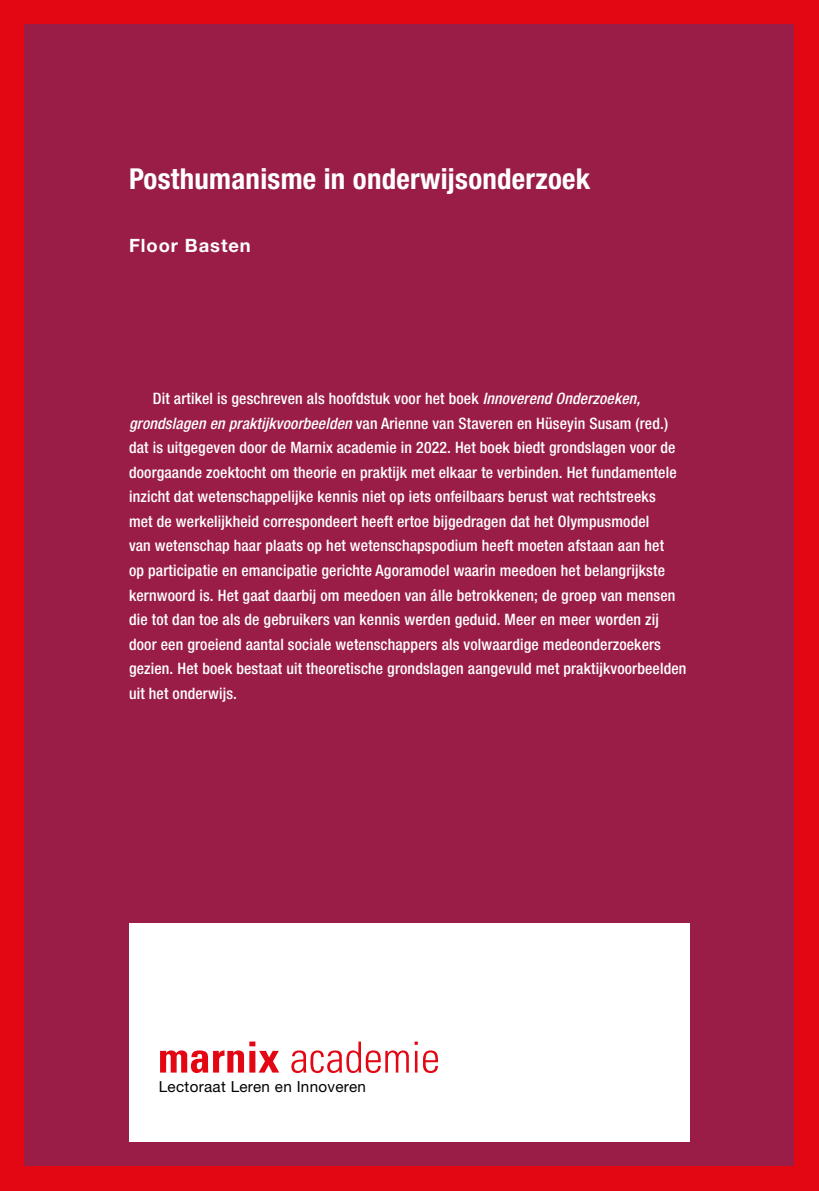
<style>
.page{position:relative;width:819px;height:1191px;background:#e30613}
.page>*{position:absolute;margin:0;border:0;box-sizing:border-box;transform-origin:0 0}
.t1{font:700 condensed 28.88px "Helvetica Neue";letter-spacing:.01em;color:#fff}
.t2{font:700 18.38px "Helvetica Neue";letter-spacing:.05em;color:#fff}
.t3{font:500 condensed 15.75px/24.5px "Helvetica Neue";letter-spacing:.01em;color:#fff}
.t4{font:15.22px "Helvetica Neue";letter-spacing:.02em;color:#000}
.s1{font-style:italic}
</style>
<div class="page">
<div style="left:25px;top:25px;width:769px;height:1141px;background:#9a1d47"></div>
<div style="left:129px;top:923px;width:561px;height:218px;background:#fff"></div>
<svg style="left:160px;top:1041px;width:119px;height:32px"></svg>
<svg style="left:291px;top:1041px;width:147px;height:32px"></svg>
<h1 class="t1" style="left:129px;top:161px;width:463px">Posthumanisme in onderwijsonderzoek</h1>
<p class="t2" style="left:129px;top:234px;width:123px">Floor Basten</p>
<p class="t3" style="left:129px;top:386px;width:559px;text-indent:24px">Dit artikel is geschreven als hoofdstuk voor het boek <span class="s1">Innoverend Onderzoeken, grondslagen en praktijkvoorbeelden</span> van Arienne van Staveren en Hüseyin Susam (red.) dat is uitgegeven door de Marnix academie in 2022. Het boek biedt grondslagen voor de doorgaande zoektocht om theorie en praktijk met elkaar te verbinden. Het fundamentele inzicht dat wetenschappelijke kennis niet op iets onfeilbaars berust wat rechtstreeks<br>met de werkelijkheid correspondeert heeft ertoe bijgedragen dat het Olympusmodel<br>van wetenschap haar plaats op het wetenschapspodium heeft moeten afstaan aan het<br>op participatie en emancipatie gerichte Agoramodel waarin meedoen het belangrijkste kernwoord is. Het gaat daarbij om meedoen van álle betrokkenen; de groep van mensen die tot dan toe als de gebruikers van kennis werden geduid. Meer en meer worden zij door een groeiend aantal sociale wetenschappers als volwaardige medeonderzoekers gezien. Het boek bestaat uit theoretische grondslagen aangevuld met praktijkvoorbeelden uit het onderwijs.</p>
<p class="t4" style="left:159px;top:1077px;width:209px">Lectoraat Leren en Innoveren</p>
</div>
